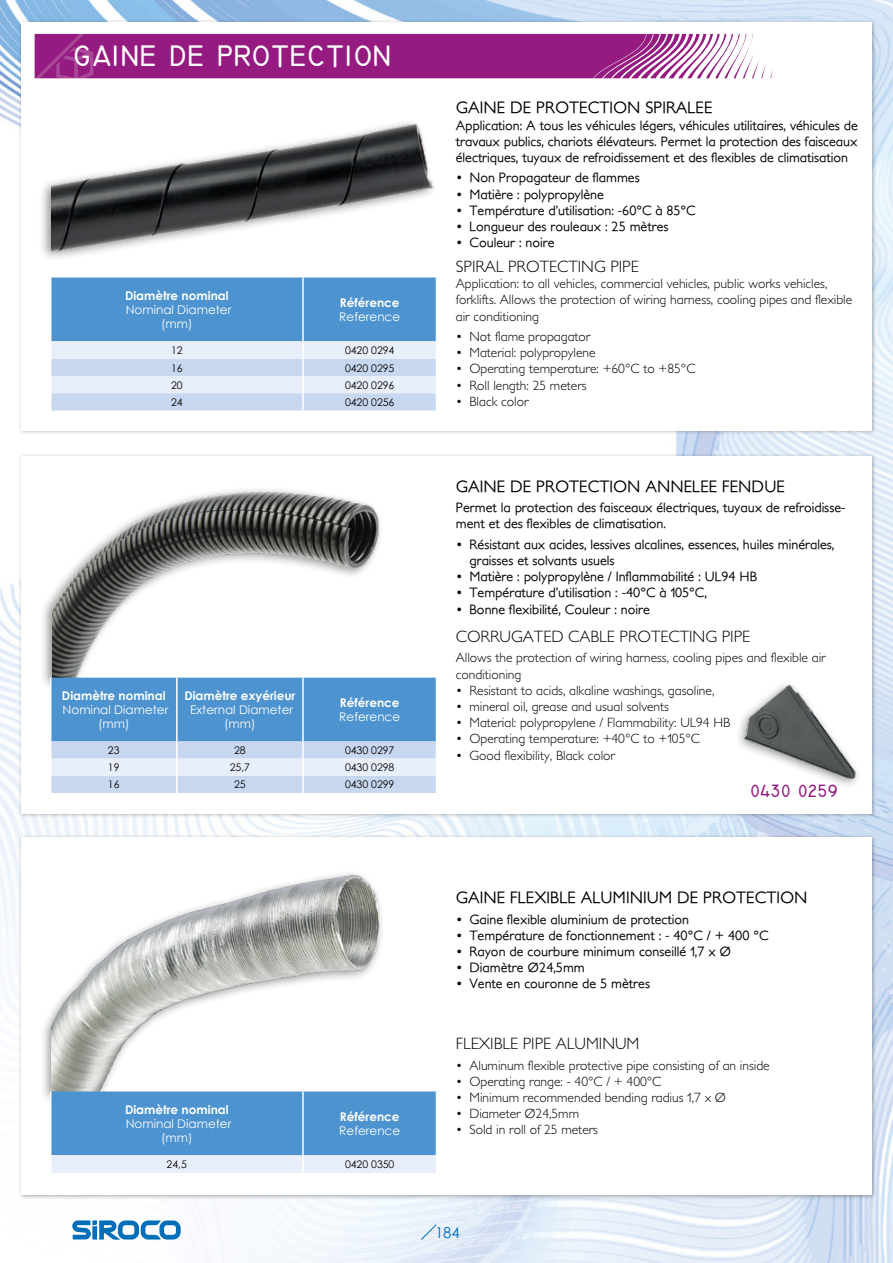
<style>
.page{position:relative;width:893px;height:1263px;background:#fff}
.page>*{position:absolute;margin:0;border:0;box-sizing:border-box;transform-origin:0 0}
.t1{font:700 30px "Technic";color:#fff}
.t2{font:700 18px "Technic";color:#951b81}
.t3{font:500 16.5px "Petita";color:#000}
.t4{font:300 16.5px "Petita";color:#000}
.t5{font:15px "Century Gothic";color:#006eb8}
.t6{font:500 13.5px/16.2px "Petita";color:#000}
.t7{font:300 13.5px/16.2px "Petita";color:#000}
.t8{font:12px/14.4px "Century Gothic";color:#fff;text-align:center}
.t9{font:700 12px "Century Gothic";color:#fff}
.t10{font:10.5px "Century Gothic";color:#000}
</style>
<div class="page">
<img style="left:0;top:0;width:893px;height:1263px">
<svg style="left:72px;top:1220px;width:109px;height:19px"></svg>
<svg style="left:421px;top:1224px;width:16px;height:16px"></svg>
<div style="left:18px;top:19px;width:858px;height:417px;background:#000;opacity:.3"></div>
<div style="left:21px;top:22px;width:851px;height:408px;background:#fff"></div>
<div style="left:18px;top:453px;width:858px;height:365px;background:#000;opacity:.3"></div>
<div style="left:21px;top:456px;width:851px;height:357px;background:#fff"></div>
<div style="left:18px;top:834px;width:858px;height:366px;background:#000;opacity:.3"></div>
<div style="left:21px;top:838px;width:851px;height:357px;background:#fff"></div>
<svg style="left:35px;top:33px;width:738px;height:46px;background:#a63f95"></svg>
<svg style="left:50px;top:277px;width:387px;height:133px;background:#97bde3"></svg>
<div style="left:38px;top:118px;width:400px;height:144px;background:#000;opacity:.4"></div>
<img style="left:51px;top:118px;width:383px;height:144px">
<div style="left:39px;top:486px;width:345px;height:205px;background:#000;opacity:.4"></div>
<img style="left:52px;top:486px;width:359px;height:192px">
<img style="left:738px;top:684px;width:120px;height:101px">
<div style="left:39px;top:869px;width:346px;height:236px;background:#000;opacity:.4"></div>
<img style="left:51px;top:869px;width:334px;height:222px">
<svg style="left:50px;top:678px;width:387px;height:115px;background:#8ab6df"></svg>
<svg style="left:50px;top:1091px;width:387px;height:82px;background:#70a8d9"></svg>
<h1 class="t1" style="left:73px;top:39px;width:320px">GAINE DE PROTECTION</h1>
<p class="t9" style="left:125px;top:288px;width:105px">Diamètre nominal</p>
<p class="t8" style="left:126px;top:302px;width:107px">Nominal Diameter (mm)</p>
<p class="t9" style="left:340px;top:295px;width:61px">Référence</p>
<p class="t8" style="left:339px;top:309px;width:62px">Reference</p>
<p class="t10" style="left:171px;top:344px;width:13px">12</p>
<p class="t10" style="left:345px;top:344px;width:51px">0420 0294</p>
<p class="t10" style="left:171px;top:361px;width:13px">16</p>
<p class="t10" style="left:345px;top:361px;width:51px">0420 0295</p>
<p class="t10" style="left:171px;top:378px;width:13px">20</p>
<p class="t10" style="left:345px;top:378px;width:51px">0420 0296</p>
<p class="t10" style="left:171px;top:396px;width:13px">24</p>
<p class="t10" style="left:345px;top:396px;width:51px">0420 0256</p>
<p class="t9" style="left:62px;top:688px;width:105px">Diamètre nominal</p>
<p class="t8" style="left:63px;top:702px;width:107px">Nominal Diameter (mm)</p>
<p class="t9" style="left:184px;top:688px;width:113px">Diamètre exyérieur</p>
<p class="t8" style="left:190px;top:702px;width:104px">External Diameter (mm)</p>
<p class="t9" style="left:340px;top:695px;width:61px">Référence</p>
<p class="t8" style="left:339px;top:709px;width:62px">Reference</p>
<p class="t10" style="left:108px;top:744px;width:13px">23</p>
<p class="t10" style="left:234px;top:744px;width:13px">28</p>
<p class="t10" style="left:345px;top:744px;width:51px">0430 0297</p>
<p class="t10" style="left:108px;top:761px;width:13px">19</p>
<p class="t10" style="left:230px;top:761px;width:22px">25,7</p>
<p class="t10" style="left:345px;top:761px;width:51px">0430 0298</p>
<p class="t10" style="left:108px;top:778px;width:13px">16</p>
<p class="t10" style="left:234px;top:778px;width:13px">25</p>
<p class="t10" style="left:345px;top:778px;width:51px">0430 0299</p>
<p class="t3" style="left:456px;top:98px;width:258px">GAINE DE PROTECTION SPIRALEE</p>
<p class="t6" style="left:456px;top:117px;width:403px;text-align:justify">Application: A tous les véhicules légers, véhicules utilitaires, véhicules de travaux publics, chariots élévateurs. Permet la protection des faisceaux électriques, tuyaux de refroidissement et des flexibles de climatisation</p>
<p class="t6" style="left:456px;top:170px;width:185px">• Non Propagateur de flammes</p>
<p class="t6" style="left:456px;top:186px;width:150px">• Matière : polypropylène</p>
<p class="t6" style="left:456px;top:202px;width:242px">• Température d’utilisation: -60°C à 85°C</p>
<p class="t6" style="left:456px;top:219px;width:214px">• Longueur des rouleaux : 25 mètres</p>
<p class="t6" style="left:456px;top:235px;width:100px">• Couleur : noire</p>
<p class="t4" style="left:456px;top:257px;width:184px">SPIRAL PROTECTING PIPE</p>
<p class="t7" style="left:456px;top:276px;width:398px">Application: to all vehicles, commercial vehicles, public works vehicles, forklifts. Allows the protection of wiring harness, cooling pipes and flexible air conditioning</p>
<p class="t7" style="left:456px;top:329px;width:136px">• Not flame propagator</p>
<p class="t7" style="left:456px;top:345px;width:141px">• Material: polypropylene</p>
<p class="t7" style="left:456px;top:361px;width:241px">• Operating temperature: +60°C to +85°C</p>
<p class="t7" style="left:456px;top:377px;width:132px">• Roll length: 25 meters</p>
<p class="t7" style="left:456px;top:394px;width:74px">• Black color</p>
<p class="t3" style="left:456px;top:476px;width:331px">GAINE DE PROTECTION ANNELEE FENDUE</p>
<p class="t6" style="left:456px;top:500px;width:391px">Permet la protection des faisceaux électriques, tuyaux de refroidisse&shy;ment et des flexibles de climatisation.</p>
<p class="t6" style="left:469px;top:536px;width:366px;text-indent:-14px">• Résistant aux acides, lessives alcalines, essences, huiles minérales, graisses et solvants usuels</p>
<p class="t6" style="left:456px;top:569px;width:303px">• Matière : polypropylène / Inflammabilité : UL94 HB</p>
<p class="t6" style="left:456px;top:585px;width:253px">• Température d’utilisation : -40°C à 105°C,</p>
<p class="t6" style="left:456px;top:601px;width:196px">• Bonne flexibilité, Couleur : noire</p>
<p class="t4" style="left:456px;top:627px;width:296px">CORRUGATED CABLE PROTECTING PIPE</p>
<p class="t7" style="left:456px;top:650px;width:371px">Allows the protection of wiring harness, cooling pipes and flexible air conditioning</p>
<p class="t7" style="left:456px;top:682px;width:260px">• Resistant to acids, alkaline washings, gasoline,</p>
<p class="t7" style="left:456px;top:699px;width:215px">• mineral oil, grease and usual solvents</p>
<p class="t7" style="left:456px;top:715px;width:276px">• Material: polypropylene / Flammability: UL94 HB</p>
<p class="t7" style="left:456px;top:731px;width:246px">• Operating temperature: +40°C to +105°C</p>
<p class="t7" style="left:456px;top:747px;width:161px">• Good flexibility, Black color</p>
<h2 class="t2" style="left:750px;top:781px;width:90px">0430 0259</h2>
<p class="t9" style="left:125px;top:1101px;width:105px">Diamètre nominal</p>
<p class="t8" style="left:126px;top:1116px;width:107px">Nominal Diameter (mm)</p>
<p class="t9" style="left:340px;top:1109px;width:61px">Référence</p>
<p class="t8" style="left:339px;top:1123px;width:62px">Reference</p>
<p class="t10" style="left:167px;top:1158px;width:22px">24,5</p>
<p class="t10" style="left:345px;top:1158px;width:51px">0420 0350</p>
<p class="t3" style="left:456px;top:888px;width:353px">GAINE FLEXIBLE ALUMINIUM DE PROTECTION</p>
<p class="t6" style="left:456px;top:911px;width:235px">• Gaine flexible aluminium de protection</p>
<p class="t6" style="left:456px;top:927px;width:314px">• Température de fonctionnement : - 40°C / + 400 °C</p>
<p class="t6" style="left:456px;top:943px;width:277px">• Rayon de courbure minimum conseillé 1,7 x Ø</p>
<p class="t6" style="left:456px;top:960px;width:131px">• Diamètre Ø24,5mm</p>
<p class="t6" style="left:456px;top:976px;width:196px">• Vente en couronne de 5 mètres</p>
<p class="t4" style="left:456px;top:1034px;width:185px">FLEXIBLE PIPE ALUMINUM</p>
<p class="t7" style="left:456px;top:1057px;width:315px">• Aluminum flexible protective pipe consisting of an inside</p>
<p class="t7" style="left:456px;top:1073px;width:207px">• Operating range: - 40°C / + 400°C</p>
<p class="t7" style="left:456px;top:1090px;width:272px">• Minimum recommended bending radius 1,7 x Ø</p>
<p class="t7" style="left:456px;top:1106px;width:125px">• Diameter Ø24,5mm</p>
<p class="t7" style="left:456px;top:1122px;width:144px">• Sold in roll of 25 meters</p>
<p class="t5" style="left:435px;top:1224px;width:26px">184</p>
</div>
